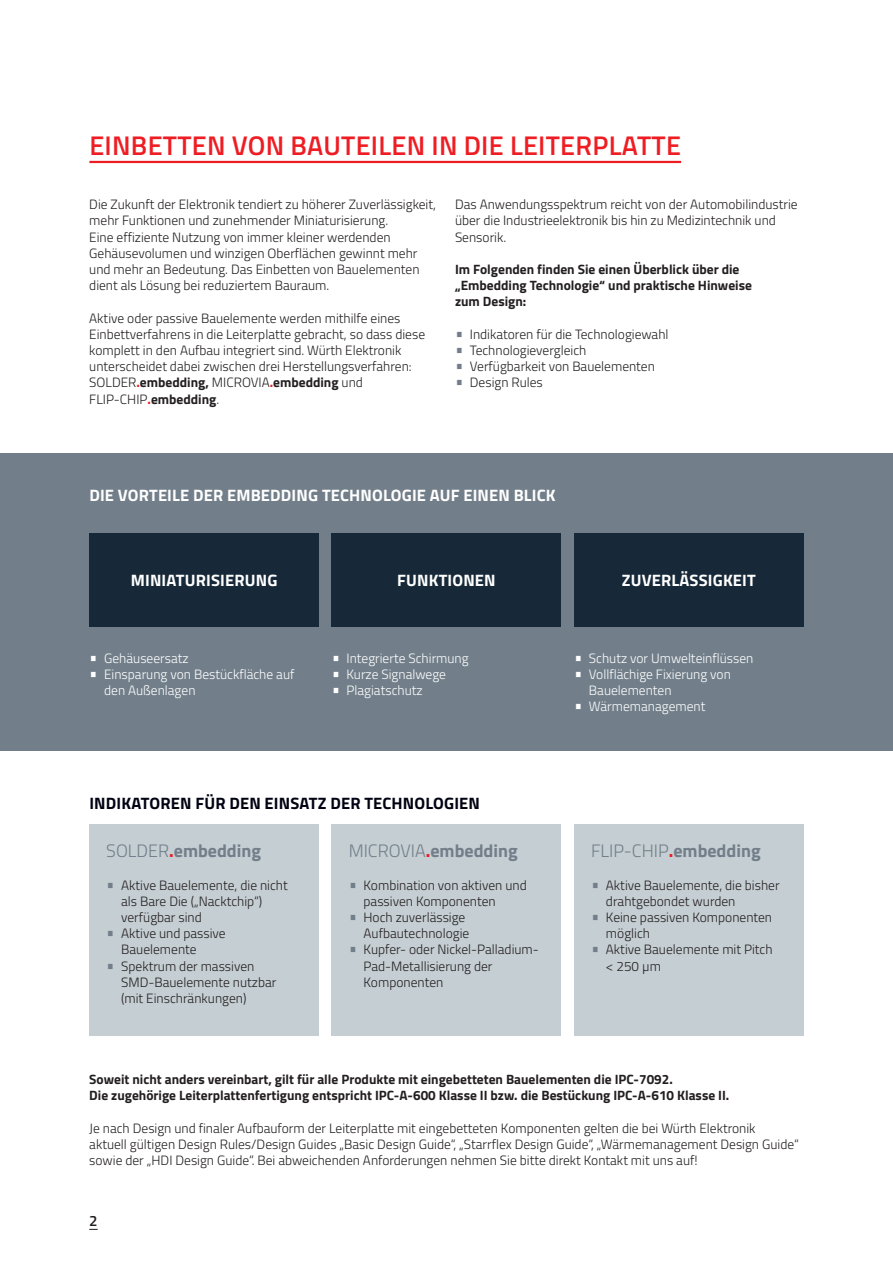
<style>
.page{position:relative;width:893px;height:1263px;background:#fff}
.page>*{position:absolute;margin:0;border:0;box-sizing:border-box;transform-origin:0 0}
.t1{font:600 27px "Titillium";letter-spacing:.01em;color:#ee1d23}
.t2{font:700 18px "Titillium";color:#727f8a}
.t3{font:300 18px "Titillium";color:#727f8a}
.t4{font:700 16.5px "Titillium";letter-spacing:.01em;color:#fff}
.t5{font:700 16.5px "Titillium";letter-spacing:.01em;color:#000212}
.t6{font:600 15px "Titillium";color:#231f20}
.t7{font:300 13.5px/16.2px "Titillium";color:#231f20}
.t8{font:700 13.5px/16.2px "Titillium";color:#231f20}
.t9{font:300 13.5px/16.2px "Titillium";color:#fff}
.s1{font-weight:700;color:#ee1d23}
.s2{font-weight:700}
.s3{font-size:18px;color:#727f8a}
.s4{font-size:18px}
.s5{font-weight:300}
.s6{color:#ee1d23}
</style>
<div class="page">
<div style="left:89px;top:824px;width:230px;height:211px;background:#c5ced3"></div>
<div style="left:574px;top:824px;width:230px;height:211px;background:#c5ced3"></div>
<div style="left:332px;top:824px;width:229px;height:211px;background:#c5ced3"></div>
<div style="left:0;top:453px;width:893px;height:297px;background:#727f8a"></div>
<hr style="left:89px;top:161px;width:592px;height:2px;background:#ee1d23">
<div style="left:89px;top:533px;width:230px;height:93px;background:#172938"></div>
<div style="left:574px;top:533px;width:230px;height:93px;background:#172938"></div>
<div style="left:332px;top:533px;width:229px;height:93px;background:#172938"></div>
<h1 class="t1" style="left:89px;top:126px;width:593px">EINBETTEN VON BAUTEILEN IN DIE LEITERPLATTE</h1>
<p class="t7" style="left:89px;top:196px;width:348px">Die Zukunft der Elektronik tendiert zu höherer Zuverlässigkeit, mehr Funktionen und zunehmender Miniaturisierung.<br>Eine effiziente Nutzung von immer kleiner werdenden Gehäusevolumen und winzigen Oberflächen gewinnt mehr und mehr an Bedeutung. Das Einbetten von Bauelementen dient als Lösung bei reduziertem Bauraum.</p>
<p class="t7" style="left:89px;top:309px;width:337px">Aktive oder passive Bauelemente werden mithilfe eines Einbettverfahrens in die Leiterplatte gebracht, so dass diese komplett in den Aufbau integriert sind. Würth Elektronik unterscheidet dabei zwischen drei Herstellungsverfahren:<br>SOLDER<span class="s1">.</span><span class="s2">embedding,</span> MICROVIA<span class="s1">.</span><span class="s2">embedding</span> und FLIP-CHIP<span class="s1">.</span><span class="s2">embedding</span>.</p>
<p class="t7" style="left:455px;top:196px;width:344px">Das Anwendungsspektrum reicht von der Automobilindustrie über die Industrieelektronik bis hin zu Medizintechnik und<br>Sensorik.</p>
<p class="t8" style="left:455px;top:260px;width:298px">Im Folgenden finden Sie einen Überblick über die „Embedding Technologie“ und praktische Hinweise zum Design:</p>
<p class="t7" style="left:455px;top:325px;width:215px"><span class="s3">•</span> Indikatoren für die Technologiewahl</p>
<p class="t7" style="left:455px;top:341px;width:133px"><span class="s3">•</span> Technologievergleich</p>
<p class="t7" style="left:455px;top:358px;width:201px"><span class="s3">•</span> Verfügbarkeit von Bauelementen</p>
<p class="t7" style="left:455px;top:374px;width:89px"><span class="s3">•</span> Design Rules</p>
<p class="t4" style="left:89px;top:482px;width:468px">DIE VORTEILE DER EMBEDDING TECHNOLOGIE AUF EINEN BLICK</p>
<p class="t4" style="left:131px;top:567px;width:148px">MINIATURISIERUNG</p>
<p class="t4" style="left:397px;top:567px;width:100px">FUNKTIONEN</p>
<p class="t4" style="left:622px;top:567px;width:135px">ZUVERLÄSSIGKEIT</p>
<p class="t9" style="left:89px;top:649px;width:101px"><span class="s4">•</span> Gehäuseersatz</p>
<p class="t9" style="left:104px;top:665px;width:192px;text-indent:-15px"><span class="s4">•</span> Einsparung von Bestückfläche auf den Außenlagen</p>
<p class="t9" style="left:332px;top:649px;width:138px"><span class="s4">•</span> Integrierte Schirmung</p>
<p class="t9" style="left:332px;top:665px;width:116px"><span class="s4">•</span> Kurze Signalwege</p>
<p class="t9" style="left:332px;top:682px;width:92px"><span class="s4">•</span> Plagiatschutz</p>
<p class="t5" style="left:89px;top:790px;width:392px">INDIKATOREN FÜR DEN EINSATZ DER TECHNOLOGIEN</p>
<h2 class="t2" style="left:106px;top:837px;width:156px"><span class="s5">SOLDER</span><span class="s6">.</span>embedding</h2>
<p class="t7" style="left:121px;top:876px;width:168px;text-indent:-15px"><span class="s3">•</span> Aktive Bauelemente, die nicht als Bare Die („Nacktchip“) verfügbar sind</p>
<p class="t7" style="left:121px;top:925px;width:106px;text-indent:-15px"><span class="s3">•</span> Aktive und passive<br>Bauelemente</p>
<p class="t7" style="left:121px;top:957px;width:157px;text-indent:-15px"><span class="s3">•</span> Spektrum der massiven<br>SMD-Bauelemente nutzbar (mit Einschränkungen)</p>
<h2 class="t2" style="left:349px;top:837px;width:171px"><span class="s5">MICROVIA</span><span class="s6">.</span>embedding</h2>
<p class="t7" style="left:364px;top:876px;width:165px;text-indent:-15px"><span class="s3">•</span> Kombination von aktiven und passiven Komponenten</p>
<p class="t7" style="left:349px;top:908px;width:122px;text-align:right"><span class="s3">•</span> Hoch zuverlässige<br>Aufbautechnologie</p>
<p class="t7" style="left:364px;top:941px;width:177px;text-indent:-15px"><span class="s3">•</span> Kupfer- oder Nickel-Palladium-<br>Pad-Metallisierung der<br>Komponenten</p>
<p class="t9" style="left:574px;top:649px;width:181px"><span class="s4">•</span> Schutz vor Umwelteinflüssen</p>
<p class="t9" style="left:589px;top:665px;width:143px;text-indent:-15px"><span class="s4">•</span> Vollflächige Fixierung von<br>Bauelementen</p>
<p class="t9" style="left:574px;top:698px;width:133px"><span class="s4">•</span> Wärmemanagement</p>
<h2 class="t3" style="left:591px;top:838px;width:171px">FLIP-CHIP<span class="s1">.</span><span class="s2">embedding</span></h2>
<p class="t7" style="left:606px;top:876px;width:175px;text-indent:-15px"><span class="s3">•</span> Aktive Bauelemente, die bisher drahtgebondet wurden</p>
<p class="t7" style="left:606px;top:908px;width:168px;text-indent:-15px"><span class="s3">•</span> Keine passiven Komponenten möglich</p>
<p class="t7" style="left:606px;top:941px;width:168px;text-indent:-15px"><span class="s3">•</span> Aktive Bauelemente mit Pitch &lt; 250 µm</p>
<p class="t8" style="left:89px;top:1070px;width:642px">Soweit nicht anders vereinbart, gilt für alle Produkte mit eingebetteten Bauelementen die IPC-7092.<br>Die zugehörige Leiterplattenfertigung entspricht IPC-A-600 Klasse II bzw. die Bestückung IPC-A-610 Klasse II.</p>
<p class="t7" style="left:89px;top:1119px;width:711px">Je nach Design und finaler Aufbauform der Leiterplatte mit eingebetteten Komponenten gelten die bei Würth Elektronik<br>aktuell gültigen Design Rules/Design Guides „Basic Design Guide“, „Starrflex Design Guide“, „Wärmemanagement Design Guide“ sowie der „HDI Design Guide“. Bei abweichenden Anforderungen nehmen Sie bitte direkt Kontakt mit uns auf!</p>
<p class="t6" style="left:89px;top:1210px;width:10px">2</p>
</div>
